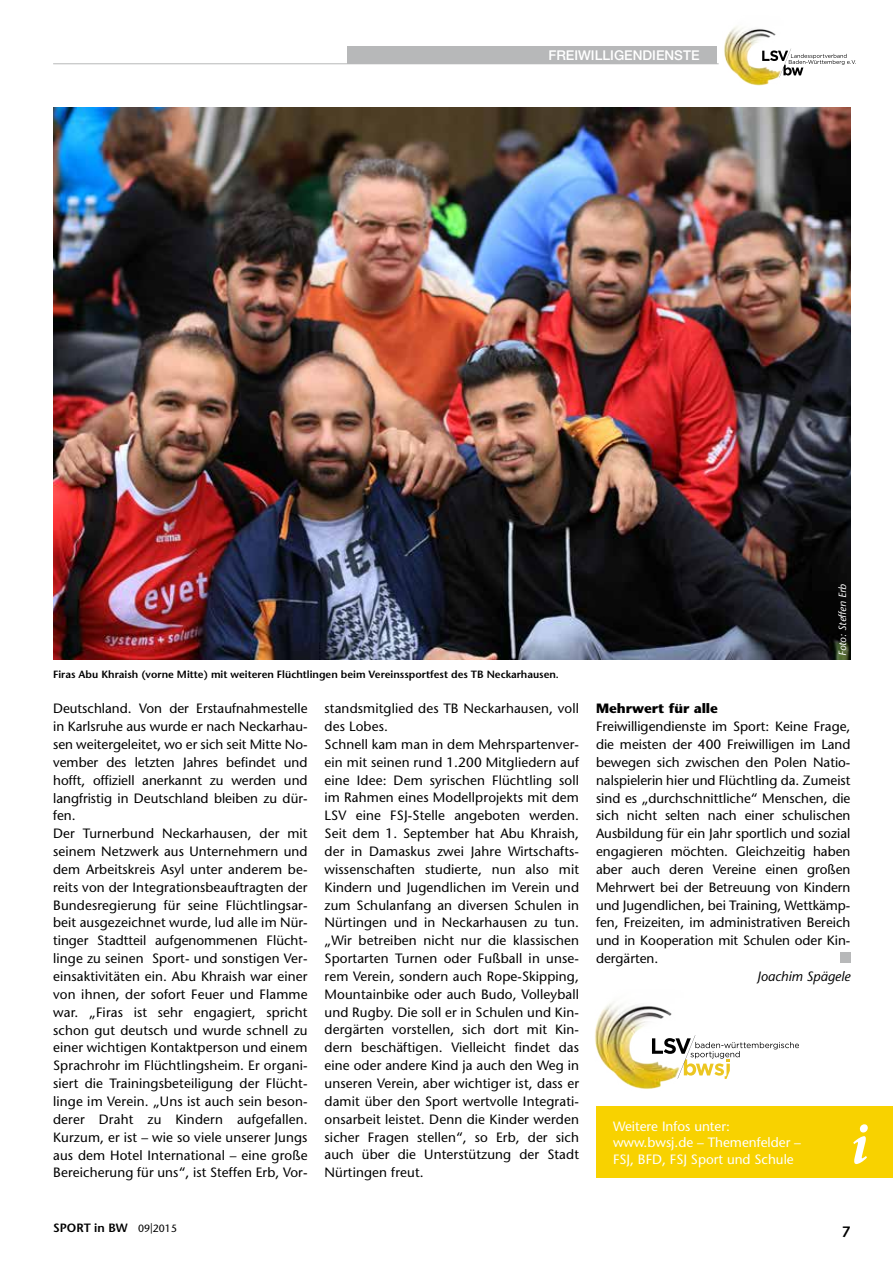
<style>
.page{position:relative;width:893px;height:1263px;background:#fff}
.page>*{position:absolute;margin:0;border:0;box-sizing:border-box;transform-origin:0 0}
.t1{font:600 15px "Stone Sans";color:#000}
.t2{font:13.5px/17.9px "Stone Sans";letter-spacing:.01em;color:#000}
.t3{font:13.5px/16.2px "Stone Sans";color:#fff}
.t4{font:500 13.5px "Helvetica Neue LT";color:#fff}
.t5{font:700 13.5px "Stone Sans";color:#000}
.t6{font:italic 13.5px "Stone Sans";color:#000}
.t7{font:600 12px "Stone Sans";color:#000}
.t8{font:600 10.5px "Stone Sans";color:#000}
.t9{font:italic 10.5px "Stone Sans";color:#fff}
.s1{font-weight:400;font-size:10.5px}
</style>
<div class="page">
<hr style="left:53px;top:63px;width:666px;height:1px;background:#b7b8b9">
<div style="left:347px;top:46px;width:369px;height:17px;background:#b7b8b9"></div>
<img style="left:724px;top:26px;width:56px;height:60px">
<svg style="left:762px;top:48px;width:94px;height:29px"></svg>
<div style="left:596px;top:1107px;width:297px;height:71px;background:#f8d200"></div>
<svg style="left:853px;top:1124px;width:15px;height:40px"></svg>
<div style="left:840px;top:952px;width:10px;height:11px;background:#b7b8b9"></div>
<img style="left:53px;top:107px;width:797px;height:553px">
<img style="left:595px;top:1002px;width:77px;height:87px">
<svg style="left:652px;top:1035px;width:147px;height:44px"></svg>
<p class="t4" style="left:548px;top:47px;width:153px">FREIWILLIGENDIENSTE</p>
<p class="t8" style="left:53px;top:668px;width:507px">Firas Abu Khraish (vorne Mitte) mit weiteren Flüchtlingen beim Vereinssportfest des TB Neckarhausen.</p>
<p class="t9" style="left:836px;top:656px;width:73px;rotate:-90deg">Foto: Steffen Erb</p>
<p class="t2" style="left:53px;top:700px;width:256px">Deutschland. Von der Erstaufnahmestelle in Karlsruhe aus wurde er nach Neckarhau&shy;sen weitergeleitet, wo er sich seit Mitte No&shy;vember des letzten Jahres befindet und hofft, offiziell anerkannt zu werden und langfristig in Deutschland bleiben zu dür&shy;fen.<br>Der Turnerbund Neckarhausen, der mit seinem Netzwerk aus Unternehmern und dem Arbeitskreis Asyl unter anderem be&shy;reits von der Integrationsbeauftragten der Bundesregierung für seine Flüchtlingsar&shy;beit ausgezeichnet wurde, lud alle im Nür&shy;tinger Stadtteil aufgenommenen Flücht&shy;linge zu seinen Sport- und sonstigen Ver&shy;einsaktivitäten ein. Abu Khraish war einer von ihnen, der sofort Feuer und Flamme war. „Firas ist sehr engagiert, spricht schon gut deutsch und wurde schnell zu einer wichtigen Kontaktperson und einem Sprachrohr im Flüchtlingsheim. Er organi&shy;siert die Trainingsbeteiligung der Flücht&shy;linge im Verein. „Uns ist auch sein beson&shy;derer Draht zu Kindern aufgefallen.<br>Kurzum, er ist – wie so viele unserer Jungs aus dem Hotel International – eine große Bereicherung für uns“, ist Steffen Erb, Vor-</p>
<p class="t2" style="left:325px;top:700px;width:256px">standsmitglied des TB Neckarhausen, voll des Lobes.<br>Schnell kam man in dem Mehrspartenver&shy;ein mit seinen rund 1.200 Mitgliedern auf eine Idee: Dem syrischen Flüchtling soll im Rahmen eines Modellprojekts mit dem LSV eine FSJ-Stelle angeboten werden.<br>Seit dem 1. September hat Abu Khraish, der in Damaskus zwei Jahre Wirtschafts&shy;wissenschaften studierte, nun also mit Kindern und Jugendlichen im Verein und zum Schulanfang an diversen Schulen in Nürtingen und in Neckarhausen zu tun. „Wir betreiben nicht nur die klassischen Sportarten Turnen oder Fußball in unse&shy;rem Verein, sondern auch Rope-Skipping, Mountainbike oder auch Budo, Volleyball und Rugby. Die soll er in Schulen und Kin&shy;dergärten vorstellen, sich dort mit Kin&shy;dern beschäftigen. Vielleicht findet das eine oder andere Kind ja auch den Weg in unseren Verein, aber wichtiger ist, dass er damit über den Sport wertvolle Integrati&shy;onsarbeit leistet. Denn die Kinder werden sicher Fragen stellen“, so Erb, der sich auch über die Unterstützung der Stadt Nürtingen freut.</p>
<p class="t7" style="left:53px;top:1220px;width:125px">SPORT in BW <span class="s1">09|2015</span></p>
<p class="t5" style="left:596px;top:700px;width:123px">Mehrwert für alle</p>
<p class="t2" style="left:596px;top:717px;width:256px;text-align:justify">Freiwilligendienste im Sport: Keine Frage, die meisten der 400 Freiwilligen im Land bewegen sich zwischen den Polen Natio&shy;nalspielerin hier und Flüchtling da. Zumeist sind es „durchschnittliche“ Menschen, die sich nicht selten nach einer schulischen Ausbildung für ein Jahr sportlich und sozial engagieren möchten. Gleichzeitig haben aber auch deren Vereine einen großen Mehrwert bei der Betreuung von Kindern und Jugendlichen, bei Training, Wettkämp&shy;fen, Freizeiten, im administrativen Bereich und in Kooperation mit Schulen oder Kin&shy;dergärten.</p>
<p class="t6" style="left:757px;top:968px;width:95px">Joachim Spägele</p>
<p class="t3" style="left:613px;top:1118px;width:190px">Weitere Infos unter: www.bwsj.de – Themenfelder –<br>FSJ, BFD, FSJ Sport und Schule</p>
<p class="t1" style="left:842px;top:1223px;width:10px">7</p>
</div>
